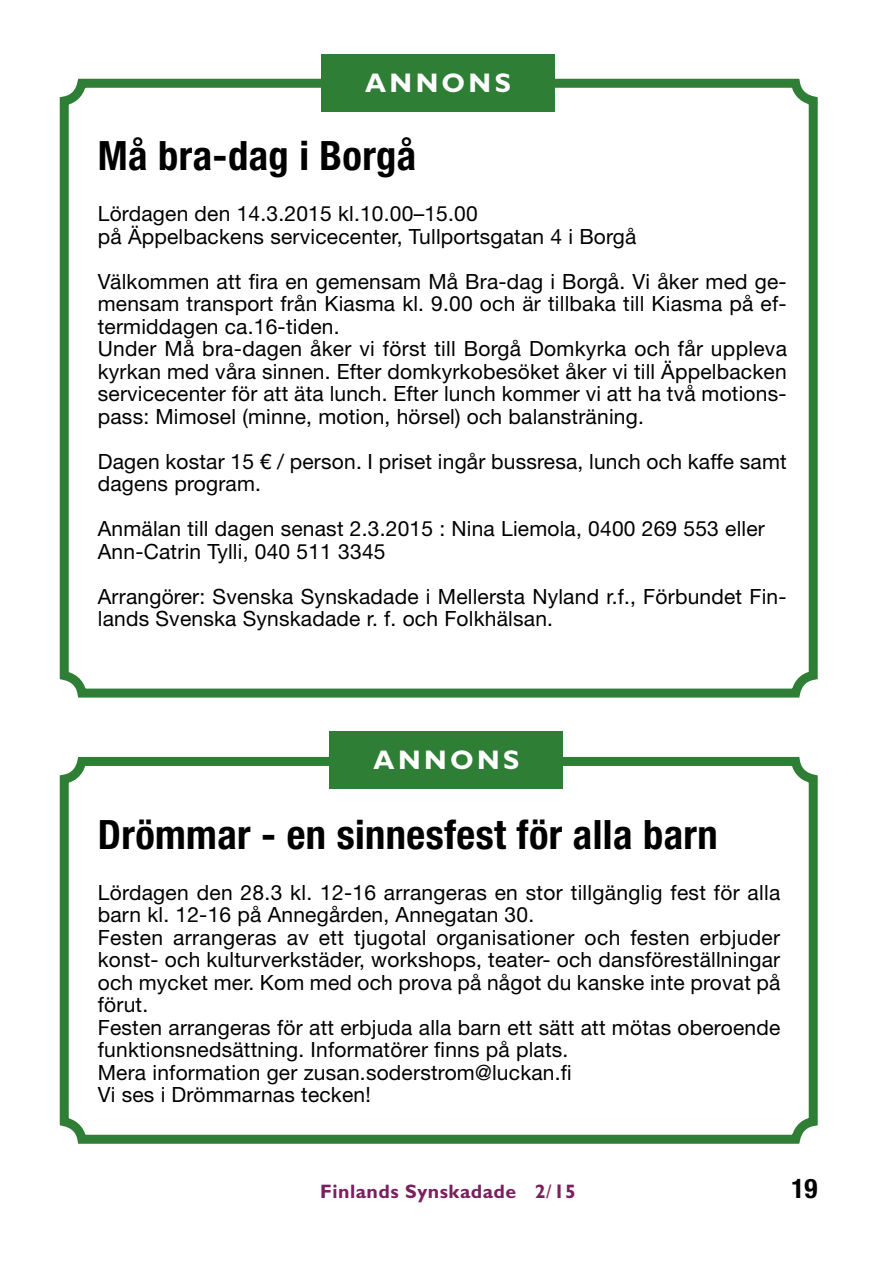
<style>
.page{position:relative;width:893px;height:1263px;background:#fff}
.page>*{position:absolute;margin:0;border:0;box-sizing:border-box;transform-origin:0 0}
.t1{font:700 condensed 40.5px "Helvetica Neue LT Std";letter-spacing:.01em;color:#000}
.t2{font:700 27px "Gill Sans MT Pro";letter-spacing:.13em;color:#fff}
.t3{font:700 condensed 27px "Helvetica Neue LT Std";color:#000}
.t4{font:21px/22.5px "Helvetica Neue LT Std";letter-spacing:.01em;color:#000}
.t5{font:700 19.5px "Gill Sans MT Pro";letter-spacing:.025em;color:#7a1f60}
.s1{font-weight:500}
</style>
<div class="page">
<div style="left:60px;top:79px;width:758px;height:618px;border:9px solid #2e7e35;border-radius:18px"></div>
<div style="left:321px;top:54px;width:234px;height:58px;background:#2e7e35"></div>
<div style="left:60px;top:757px;width:758px;height:387px;border:9px solid #2e7e35;border-radius:18px"></div>
<div style="left:329px;top:731px;width:234px;height:57px;background:#2e7e35"></div>
<p class="t2" style="left:365px;top:66px;width:147px">ANNONS</p>
<h1 class="t1" style="left:98px;top:131px;width:320px">Må bra-dag i Borgå</h1>
<p class="t4" style="left:98px;top:202px;width:540px">Lördagen den 14.3.2015 kl.10.00–15.00<br>på Äppelbackens servicecenter, Tullportsgatan 4 i Borgå</p>
<p class="t4" style="left:98px;top:270px;width:691px">Välkommen att fira en gemensam Må Bra-dag i Borgå. Vi åker med ge&shy;mensam transport från Kiasma kl. 9.00 och är tillbaka till Kiasma på ef&shy;termiddagen ca.16-tiden.<br>Under Må bra-dagen åker vi först till Borgå Domkyrka och får uppleva kyrkan med våra sinnen. Efter domkyrkobesöket åker vi till Äppelbacken servicecenter för att äta lunch. Efter lunch kommer vi att ha två motions&shy;pass: Mimosel (minne, motion, hörsel) och balansträning.</p>
<p class="t4" style="left:98px;top:450px;width:690px">Dagen kostar 15 € / person. I priset ingår bussresa, lunch och kaffe samt dagens program.</p>
<p class="t4" style="left:98px;top:517px;width:669px">Anmälan till dagen senast 2.3.2015 : Nina Liemola, 0400 269 553 eller<br>Ann-Catrin Tylli, 040 511 3345</p>
<p class="t4" style="left:98px;top:585px;width:690px">Arrangörer: Svenska Synskadade i Mellersta Nyland r.f., Förbundet Fin&shy;lands Svenska Synskadade r. f. och Folkhälsan.</p>
<p class="t2" style="left:373px;top:743px;width:147px">ANNONS</p>
<h1 class="t1" style="left:98px;top:810px;width:621px">Drömmar - en sinnesfest för alla barn</h1>
<p class="t4" style="left:98px;top:880px;width:684px">Lördagen den 28.3 kl. 12-16 arrangeras en stor tillgänglig fest för alla barn kl. 12-16 på Annegården, Annegatan 30.<br>Festen arrangeras av ett tjugotal organisationer och festen erbjuder konst- och kulturverkstäder, workshops, teater- och dansföreställningar och mycket mer. Kom med och prova på något du kanske inte provat på förut.<br>Festen arrangeras för att erbjuda alla barn ett sätt att mötas oberoende funktionsnedsättning. Informatörer finns på plats.<br>Mera information ger zusan.soderstrom@luckan.fi<br>Vi ses i Drömmarnas tecken!</p>
<p class="t5" style="left:320px;top:1180px;width:257px">FINLANDS SYNSKADADE 2<span class="s1">/</span>15</p>
<p class="t3" style="left:792px;top:1172px;width:27px">19</p>
</div>
